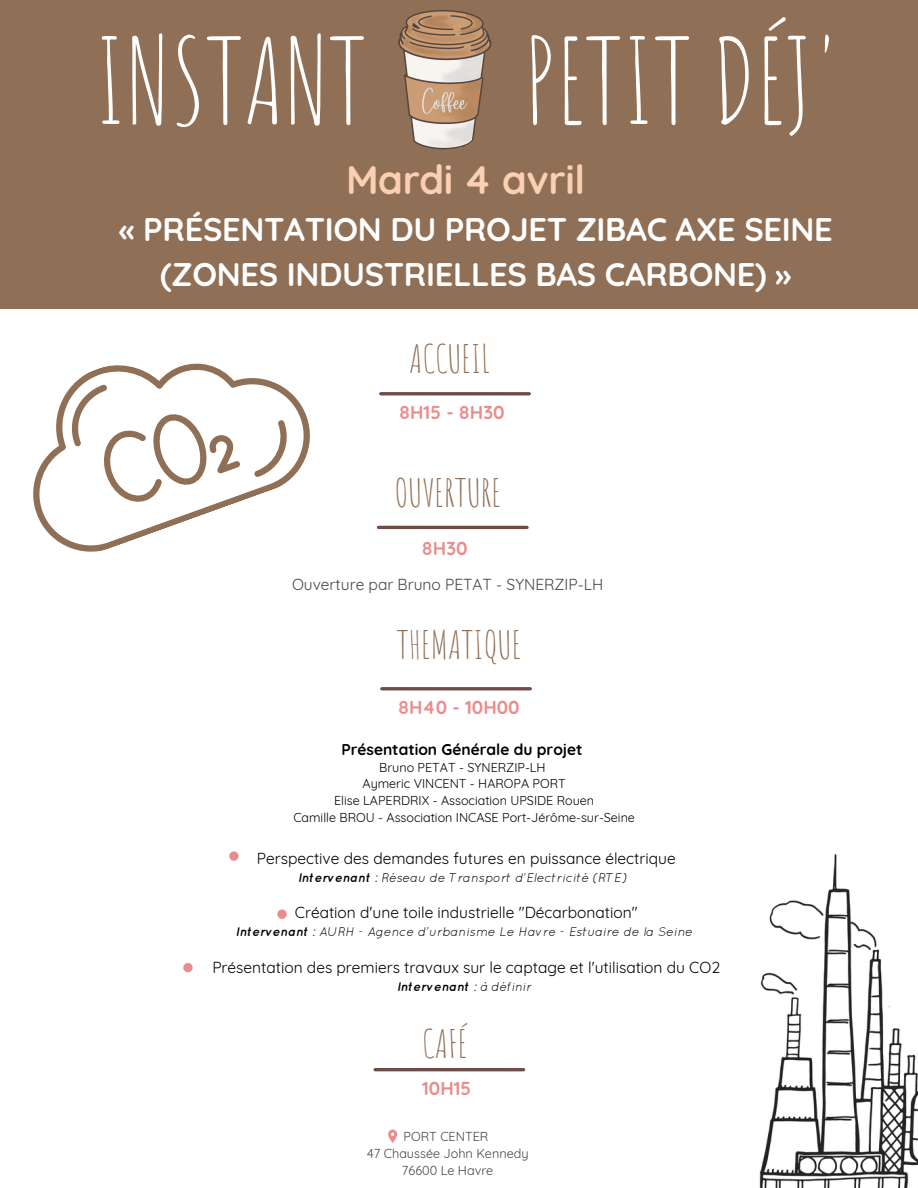
<style>
.page{position:relative;width:918px;height:1188px;background:#fff}
.page>*{position:absolute;margin:0;border:0;box-sizing:border-box;transform-origin:0 0}
.t1{font:117px "Amatic SC";color:#fff}
.t2{font:700 39.75px "Quicksand";letter-spacing:-.01em;color:#facfb2}
.t3{font:37.8px "Amatic SC";color:#8f6f55}
.t4{font:700 32.7px/45px "Quicksand";letter-spacing:-.01em;color:#fff;text-align:center}
.t5{font:700 18.75px "Quicksand";color:#e98d8c}
.t6{font:15.6px "Quicksand";color:#000}
.t7{font:15.6px "Quicksand";color:#444440}
.t8{font:700 15.6px "Quicksand";color:#000}
.t9{font:12.75px/17px "Quicksand";color:#444440;text-align:center}
.t10{font:12.6px/16.8px "Quicksand";color:#000;text-align:center}
.t11{font:italic 12.6px "Quicksand";color:#000}
.t12{font:italic 700 12.6px "Quicksand";color:#000}
.s1{font-weight:700}
.s2{font-weight:400}
</style>
<div class="page">
<div style="left:0;top:0;width:918px;height:309px;background:#8f6f55"></div>
<img style="left:398px;top:10px;width:94px;height:140px">
<hr style="left:381px;top:392px;width:148px;height:3px;background:#6e4d49">
<hr style="left:379px;top:526px;width:148px;height:3px;background:#6e4d49">
<hr style="left:382px;top:687px;width:148px;height:3px;background:#6e4d49">
<hr style="left:375px;top:1068px;width:149px;height:3px;background:#6e4d49">
<img style="left:759px;top:854px;width:159px;height:334px">
<div style="left:229px;top:851px;width:10px;height:10px;background:#e98d8c;border-radius:50%"></div>
<div style="left:277px;top:910px;width:10px;height:9px;background:#e98d8c;border-radius:50%"></div>
<div style="left:183px;top:963px;width:10px;height:9px;background:#e98d8c;border-radius:50%"></div>
<svg style="left:388px;top:1130px;width:9px;height:13px"></svg>
<svg style="left:33px;top:402px;width:277px;height:150px"></svg>
<svg style="left:59px;top:363px;width:240px;height:169px"></svg>
<svg style="left:92px;top:407px;width:149px;height:104px"></svg>
<h1 class="t1" style="left:95px;top:6px;width:273px">INSTANT</h1>
<h1 class="t1" style="left:524px;top:6px;width:317px">PETIT DÉJ'</h1>
<h2 class="t2" style="left:346px;top:155px;width:240px">Mardi 4 avril</h2>
<h3 class="t4" style="left:119px;top:206px;width:715px">« PRÉSENTATION DU PROJET ZIBAC AXE SEINE (ZONES INDUSTRIELLES BAS CARBONE) »</h3>
<h3 class="t3" style="left:409px;top:334px;width:83px">ACCUEIL</h3>
<p class="t5" style="left:399px;top:401px;width:107px">8H15 - 8H30</p>
<h3 class="t3" style="left:394px;top:469px;width:108px">OUVERTURE</h3>
<p class="t5" style="left:422px;top:537px;width:47px">8H30</p>
<p class="t7" style="left:292px;top:574px;width:313px">Ouverture par Bruno PETAT - SYNERZIP-LH</p>
<h3 class="t3" style="left:397px;top:621px;width:126px">THEMATIQUE</h3>
<p class="t5" style="left:398px;top:696px;width:123px">8H40 - 10H00</p>
<p class="t8" style="left:341px;top:739px;width:243px">Présentation Générale du projet</p>
<p class="t10" style="left:293px;top:759px;width:343px">Bruno PETAT - SYNERZIP-LH<br>Aymeric VINCENT - HAROPA PORT<br>Elise LAPERDRIX - Association UPSIDE Rouen<br>Camille BROU - Association INCASE Port-Jérôme-sur-Seine</p>
<p class="t6" style="left:257px;top:848px;width:420px">Perspective des demandes futures en puissance électrique</p>
<p class="t11" style="left:298px;top:870px;width:330px"><span class="s1">Intervenant :</span> Réseau de Transport d'Electricité (RTE)</p>
<p class="t6" style="left:295px;top:903px;width:344px">Création d'une toile industrielle "Décarbonation"</p>
<p class="t11" style="left:236px;top:924px;width:459px"><span class="s1">Intervenant :</span> AURH - Agence d'urbanisme Le Havre - Estuaire de la Seine</p>
<p class="t6" style="left:212px;top:957px;width:509px">Présentation des premiers travaux sur le captage et l'utilisation du CO2</p>
<p class="t12" style="left:397px;top:979px;width:136px">Intervenant : <span class="s2">à définir</span></p>
<h3 class="t3" style="left:422px;top:1020px;width:46px">CAFÉ</h3>
<p class="t5" style="left:422px;top:1077px;width:51px">10H15</p>
<p class="t9" style="left:367px;top:1128px;width:163px">PORT CENTER<br>47 Chaussée John Kennedy<br>76600 Le Havre</p>
</div>
